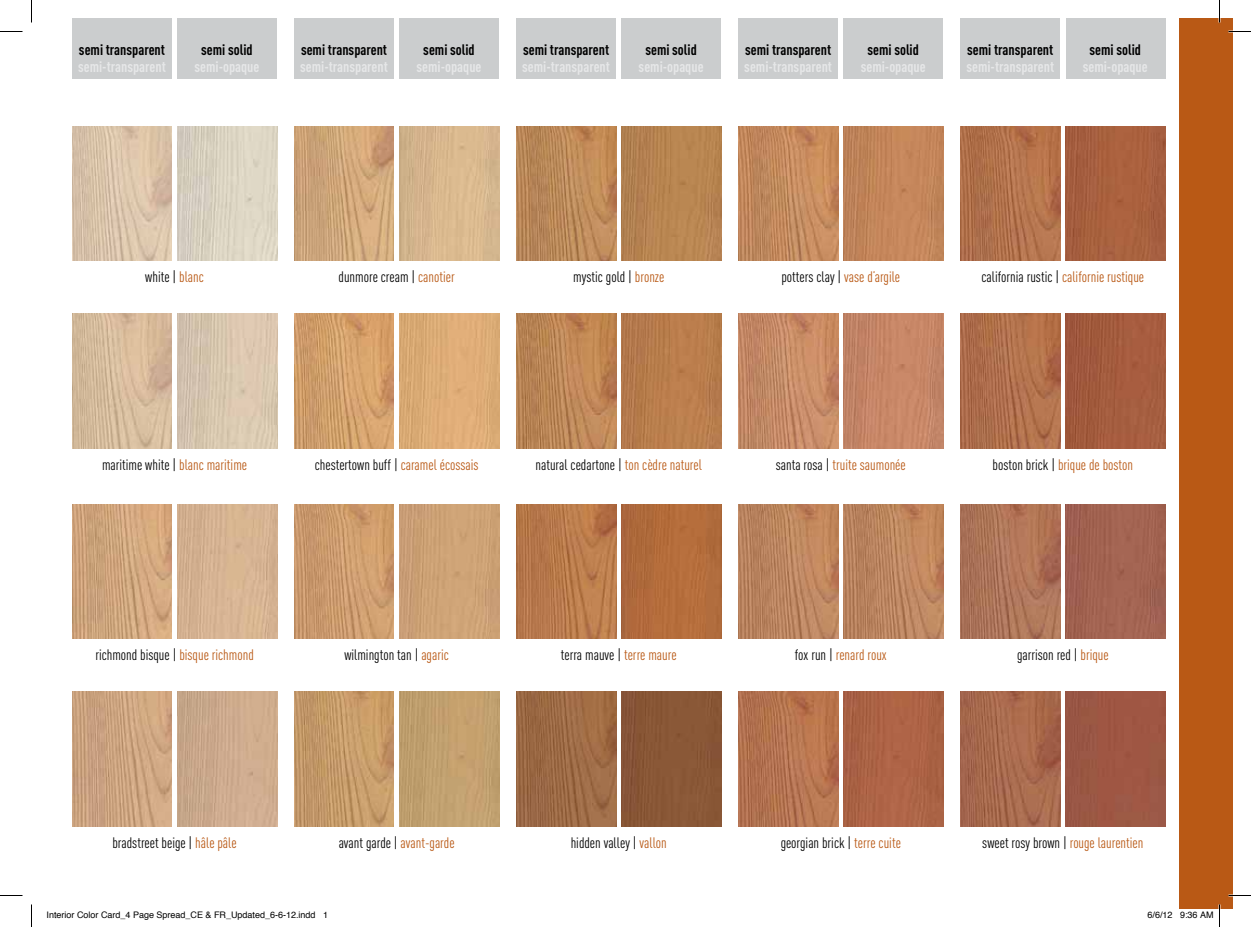
<style>
.page{position:relative;width:1251px;height:927px;background:#fff}
.page>*{position:absolute;margin:0;border:0;box-sizing:border-box;transform-origin:0 0}
.t1{font:15px "DIN Cond";color:#000}
.t2{font:700 15px "DIN Cond";color:#e6e7e8}
.t3{font:700 15px "DIN Cond";color:#000}
.t4{font:15px "DIN Cond";color:#b95915}
.t5{font:9px "Helvetica";color:#000}
.s1{color:#b95915}
.s2{color:#000}
</style>
<div class="page">
<div style="left:72px;top:18px;width:100px;height:61px;background:#cbcdce"></div>
<div style="left:177px;top:18px;width:100px;height:61px;background:#cbcdce"></div>
<img style="left:72px;top:126px;width:100px;height:135px">
<img style="left:177px;top:126px;width:100px;height:135px">
<img style="left:72px;top:314px;width:100px;height:135px">
<img style="left:177px;top:314px;width:100px;height:135px">
<img style="left:72px;top:692px;width:100px;height:135px">
<img style="left:177px;top:692px;width:100px;height:135px">
<img style="left:72px;top:504px;width:100px;height:135px">
<img style="left:177px;top:504px;width:100px;height:135px">
<div style="left:294px;top:18px;width:100px;height:61px;background:#cbcdce"></div>
<div style="left:399px;top:18px;width:100px;height:61px;background:#cbcdce"></div>
<img style="left:294px;top:126px;width:100px;height:135px">
<img style="left:399px;top:126px;width:100px;height:135px">
<img style="left:294px;top:314px;width:100px;height:135px">
<img style="left:399px;top:314px;width:100px;height:135px">
<img style="left:294px;top:692px;width:100px;height:135px">
<img style="left:399px;top:692px;width:100px;height:135px">
<img style="left:294px;top:504px;width:100px;height:135px">
<img style="left:399px;top:504px;width:100px;height:135px">
<div style="left:516px;top:18px;width:100px;height:61px;background:#cbcdce"></div>
<div style="left:621px;top:18px;width:100px;height:61px;background:#cbcdce"></div>
<img style="left:516px;top:126px;width:100px;height:135px">
<img style="left:621px;top:126px;width:100px;height:135px">
<img style="left:516px;top:314px;width:100px;height:135px">
<img style="left:621px;top:314px;width:100px;height:135px">
<img style="left:516px;top:692px;width:100px;height:135px">
<div style="left:621px;top:692px;width:100px;height:135px;background:#895737"></div>
<img style="left:516px;top:504px;width:100px;height:135px">
<img style="left:621px;top:504px;width:100px;height:135px">
<div style="left:738px;top:18px;width:100px;height:61px;background:#cbcdce"></div>
<div style="left:844px;top:18px;width:99px;height:61px;background:#cbcdce"></div>
<img style="left:738px;top:126px;width:100px;height:135px">
<img style="left:844px;top:126px;width:99px;height:135px">
<img style="left:738px;top:314px;width:100px;height:135px">
<img style="left:844px;top:314px;width:99px;height:135px">
<img style="left:738px;top:692px;width:100px;height:135px">
<img style="left:844px;top:692px;width:99px;height:135px">
<img style="left:738px;top:504px;width:100px;height:135px">
<img style="left:844px;top:504px;width:99px;height:135px">
<div style="left:960px;top:18px;width:100px;height:61px;background:#cbcdce"></div>
<div style="left:1066px;top:18px;width:100px;height:61px;background:#cbcdce"></div>
<img style="left:960px;top:126px;width:100px;height:135px">
<img style="left:1066px;top:126px;width:100px;height:135px">
<img style="left:960px;top:314px;width:100px;height:135px">
<img style="left:1066px;top:314px;width:100px;height:135px">
<img style="left:960px;top:692px;width:100px;height:135px">
<div style="left:1066px;top:692px;width:100px;height:135px;background:#9d5643"></div>
<img style="left:960px;top:504px;width:100px;height:135px">
<img style="left:1066px;top:504px;width:100px;height:135px">
<div style="left:1179px;top:18px;width:54px;height:891px;background:#b95915"></div>
<svg style="left:0;top:31px;width:22px;height:1px"></svg>
<svg style="left:1228px;top:31px;width:23px;height:1px"></svg>
<svg style="left:0;top:895px;width:22px;height:1px"></svg>
<svg style="left:1228px;top:895px;width:23px;height:1px"></svg>
<svg style="left:31px;top:0;width:1px;height:22px"></svg>
<svg style="left:31px;top:904px;width:1px;height:23px"></svg>
<svg style="left:1219px;top:0;width:1px;height:22px"></svg>
<svg style="left:1218px;top:904px;width:2px;height:23px"></svg>
<p class="t3" style="left:79px;top:41px;width:88px">semi transparent</p>
<p class="t2" style="left:78px;top:58px;width:89px">semi-transparent</p>
<p class="t3" style="left:201px;top:41px;width:53px">semi solid</p>
<p class="t2" style="left:194px;top:58px;width:66px">semi-opaque</p>
<p class="t3" style="left:301px;top:41px;width:88px">semi transparent</p>
<p class="t2" style="left:300px;top:58px;width:89px">semi-transparent</p>
<p class="t3" style="left:423px;top:41px;width:53px">semi solid</p>
<p class="t2" style="left:417px;top:58px;width:66px">semi-opaque</p>
<p class="t3" style="left:523px;top:41px;width:88px">semi transparent</p>
<p class="t2" style="left:522px;top:58px;width:89px">semi-transparent</p>
<p class="t3" style="left:645px;top:41px;width:53px">semi solid</p>
<p class="t2" style="left:639px;top:58px;width:66px">semi-opaque</p>
<p class="t3" style="left:745px;top:41px;width:88px">semi transparent</p>
<p class="t2" style="left:744px;top:58px;width:89px">semi-transparent</p>
<p class="t3" style="left:867px;top:41px;width:53px">semi solid</p>
<p class="t2" style="left:861px;top:58px;width:66px">semi-opaque</p>
<p class="t3" style="left:967px;top:41px;width:88px">semi transparent</p>
<p class="t2" style="left:966px;top:58px;width:89px">semi-transparent</p>
<p class="t3" style="left:1090px;top:41px;width:53px">semi solid</p>
<p class="t2" style="left:1083px;top:58px;width:66px">semi-opaque</p>
<p class="t1" style="left:145px;top:268px;width:60px">white | <span class="s1">blanc</span></p>
<p class="t1" style="left:339px;top:268px;width:118px">dunmore cream | <span class="s1">canotier</span></p>
<p class="t1" style="left:573px;top:268px;width:93px">mystic gold | <span class="s1">bronze</span></p>
<p class="t1" style="left:781px;top:268px;width:120px">potters clay | <span class="s1">vase d’argile</span></p>
<p class="t4" style="left:982px;top:268px;width:164px"><span class="s2">california rustic |</span> californie rustique</p>
<p class="t1" style="left:102px;top:456px;width:147px">maritime white | <span class="s1">blanc maritime</span></p>
<p class="t1" style="left:315px;top:456px;width:165px">chestertown buff | <span class="s1">caramel écossais</span></p>
<p class="t1" style="left:535px;top:456px;width:168px">natural cedartone | <span class="s1">ton cèdre naturel</span></p>
<p class="t4" style="left:776px;top:456px;width:131px"><span class="s2">santa rosa |</span> truite saumonée</p>
<p class="t4" style="left:993px;top:456px;width:142px"><span class="s2">boston brick |</span> brique de boston</p>
<p class="t1" style="left:95px;top:646px;width:160px">richmond bisque | <span class="s1">bisque richmond</span></p>
<p class="t1" style="left:344px;top:646px;width:106px">wilmington tan | <span class="s1">agaric</span></p>
<p class="t1" style="left:561px;top:646px;width:117px">terra mauve | <span class="s1">terre maure</span></p>
<p class="t4" style="left:795px;top:646px;width:93px"><span class="s2">fox run |</span> renard roux</p>
<p class="t1" style="left:1017px;top:646px;width:93px">garrison red | <span class="s1">brique</span></p>
<p class="t1" style="left:112px;top:834px;width:126px">bradstreet beige | <span class="s1">hâle pâle</span></p>
<p class="t1" style="left:339px;top:834px;width:117px">avant garde | <span class="s1">avant-garde</span></p>
<p class="t1" style="left:571px;top:834px;width:98px">hidden valley | <span class="s1">vallon</span></p>
<p class="t1" style="left:781px;top:834px;width:122px">georgian brick | <span class="s1">terre cuite</span></p>
<p class="t1" style="left:982px;top:834px;width:163px">sweet rosy brown | <span class="s1">rouge laurentien</span></p>
<p class="t5" style="left:46px;top:908px;width:283px">Interior Color Card_4 Page Spread_CE &amp; FR_Updated_6-6-12.indd 1</p>
<p class="t5" style="left:1148px;top:908px;width:68px">6/6/12 9:36 AM</p>
</div>
